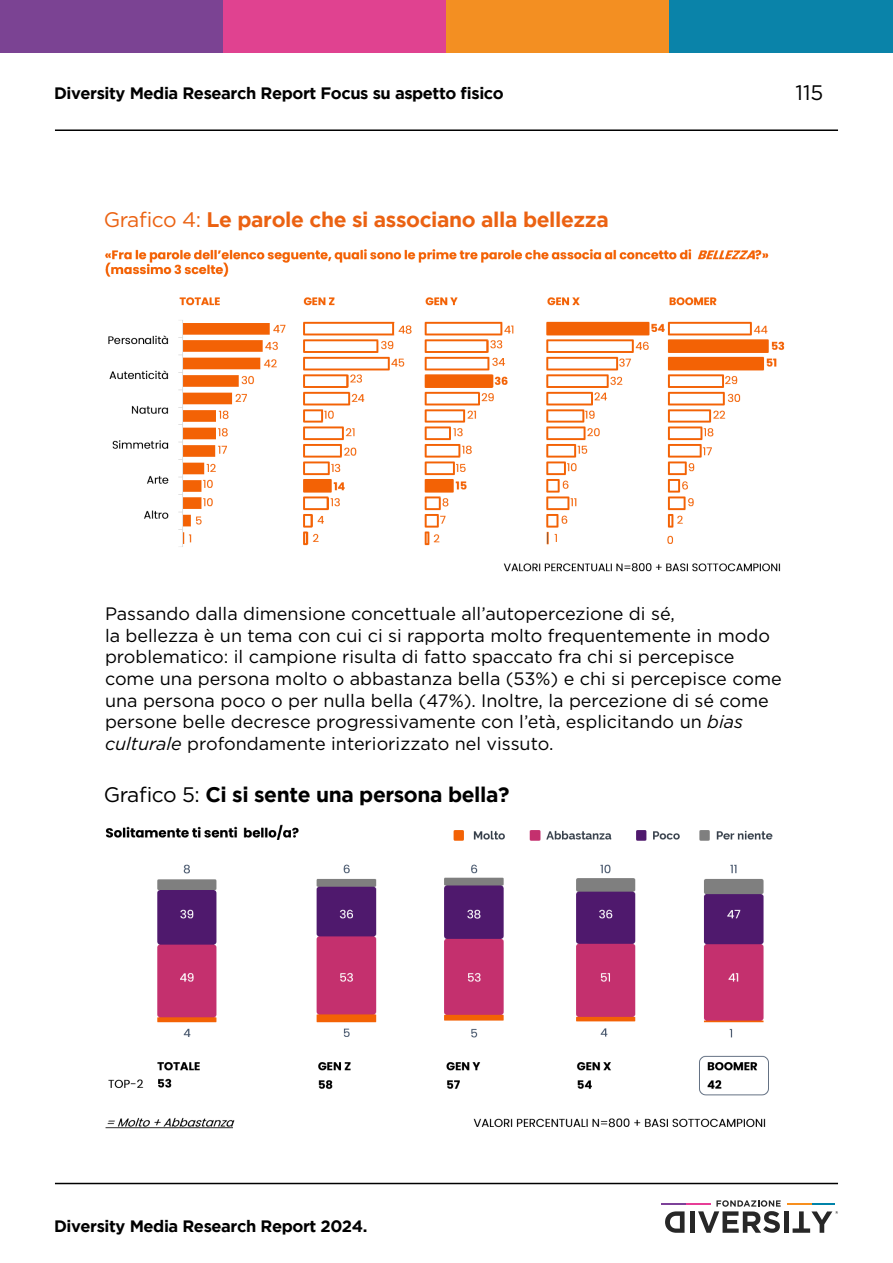
<style>
.page{position:relative;width:893px;height:1263px;background:#fff}
.page>*{position:absolute;margin:0;border:0;box-sizing:border-box;transform-origin:0 0}
.t1{font:700 21px "Gotham";letter-spacing:-.02em;color:#eb6212}
.t2{font:700 21px "Gotham";letter-spacing:-.02em;color:#000}
.t3{font:21px "Gotham";color:#000}
.t4{font:18px/21.6px "Gotham";color:#000}
.t5{font:700 16.5px "Gotham";letter-spacing:-.025em;color:#000}
.s1{font-weight:400}
.s2{font-style:italic}
</style>
<div class="page">
<div style="left:0;top:0;width:223px;height:53px;background:#7b4393"></div>
<div style="left:223px;top:0;width:223px;height:53px;background:#e04290"></div>
<div style="left:446px;top:0;width:224px;height:53px;background:#f38f22"></div>
<div style="left:670px;top:0;width:223px;height:53px;background:#0a83a9"></div>
<hr style="left:55px;top:1183px;width:783px;height:1px;background:#000">
<div style="left:690px;top:1211px;width:5px;height:21px;background:#272727"></div>
<div style="left:784px;top:1211px;width:5px;height:21px;background:#272727"></div>
<svg style="left:793px;top:1211px;width:45px;height:21px"></svg>
<svg style="left:665px;top:1211px;width:20px;height:21px"></svg>
<svg style="left:698px;top:1200px;width:83px;height:32px"></svg>
<hr style="left:662px;top:1202px;width:24px;height:2px;background:#7d4199">
<hr style="left:686px;top:1202px;width:24px;height:2px;background:#e73e97">
<hr style="left:787px;top:1202px;width:25px;height:2px;background:#f78f1e">
<hr style="left:812px;top:1202px;width:23px;height:2px;background:#0083a9">
<hr style="left:55px;top:129px;width:783px;height:2px;background:#000">
<img style="left:105px;top:249px;width:680px;height:323px">
<img style="left:105px;top:824px;width:668px;height:305px">
<p class="t5" style="left:54px;top:84px;width:451px">Diversity Media Research Report Focus su aspetto fisico</p>
<p class="t3" style="left:795px;top:80px;width:29px">115</p>
<p class="t1" style="left:104px;top:207px;width:507px"><span class="s1">Grafico 4:</span> Le parole che si associano alla bellezza</p>
<p class="t4" style="left:105px;top:603px;width:678px">Passando dalla dimensione concettuale all’autopercezione di sé,<br>la bellezza è un tema con cui ci si rapporta molto frequentemente in modo problematico: il campione risulta di fatto spaccato fra chi si percepisce come una persona molto o abbastanza bella (53%) e chi si percepisce come una persona poco o per nulla bella (47%). Inoltre, la percezione di sé come persone belle decresce progressivamente con l’età, esplicitando un <span class="s2">bias culturale</span> profondamente interiorizzato nel vissuto.</p>
<p class="t2" style="left:104px;top:782px;width:407px"><span class="s1">Grafico 5:</span> Ci si sente una persona bella?</p>
<p class="t5" style="left:54px;top:1217px;width:315px">Diversity Media Research Report 2024.</p>
</div>
